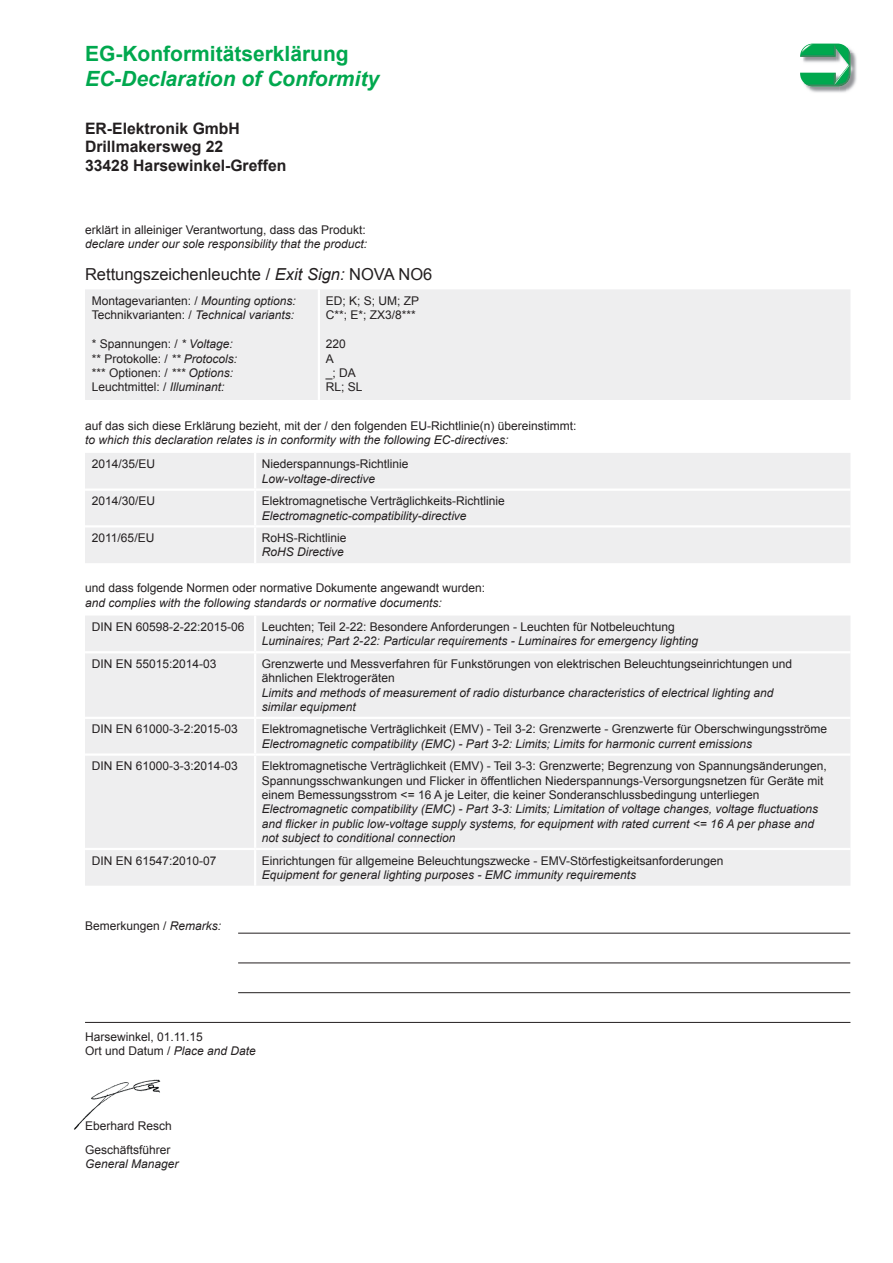
<style>
.page{position:relative;width:893px;height:1263px;background:#fff}
.page>*{position:absolute;margin:0;border:0;box-sizing:border-box;transform-origin:0 0}
.t1{font:italic 700 21px "Arial";color:#00a84e}
.t2{font:700 21px "Arial";color:#00a84e}
.t3{font:16.5px "Arial";color:#231f20}
.t4{font:700 15.75px/18.9px "Arial";color:#231f20}
.t5{font:12px/14.4px "Arial";color:#231f20}
.t6{font:italic 12px/14.4px "Arial";color:#231f20}
.s1{font-style:italic}
</style>
<div class="page">
<svg style="left:800px;top:44px;width:57px;height:49px"></svg>
<div style="left:85px;top:453px;width:765px;height:110px;background:#eeeeef"></div>
<hr style="left:254px;top:453px;width:2px;height:35px;background:#fff">
<hr style="left:85px;top:488px;width:170px;height:3px;background:#fff">
<hr style="left:255px;top:488px;width:595px;height:3px;background:#fff">
<hr style="left:254px;top:491px;width:2px;height:34px;background:#fff">
<hr style="left:85px;top:525px;width:170px;height:2px;background:#fff">
<hr style="left:255px;top:525px;width:595px;height:2px;background:#fff">
<hr style="left:254px;top:527px;width:2px;height:36px;background:#fff">
<div style="left:85px;top:289px;width:765px;height:111px;background:#eeeeef"></div>
<hr style="left:318px;top:289px;width:2px;height:111px;background:#fff">
<div style="left:85px;top:616px;width:765px;height:270px;background:#eeeeef"></div>
<hr style="left:254px;top:615px;width:2px;height:36px;background:#fff">
<hr style="left:85px;top:651px;width:170px;height:2px;background:#fff">
<hr style="left:255px;top:651px;width:595px;height:2px;background:#fff">
<hr style="left:254px;top:653px;width:2px;height:64px;background:#fff">
<hr style="left:85px;top:717px;width:170px;height:2px;background:#fff">
<hr style="left:255px;top:717px;width:595px;height:2px;background:#fff">
<hr style="left:254px;top:719px;width:2px;height:34px;background:#fff">
<hr style="left:85px;top:753px;width:170px;height:3px;background:#fff">
<hr style="left:255px;top:753px;width:595px;height:3px;background:#fff">
<hr style="left:254px;top:756px;width:2px;height:92px;background:#fff">
<hr style="left:85px;top:848px;width:170px;height:2px;background:#fff">
<hr style="left:255px;top:848px;width:595px;height:2px;background:#fff">
<hr style="left:254px;top:850px;width:2px;height:36px;background:#fff">
<img style="left:74px;top:1079px;width:87px;height:51px">
<hr style="left:85px;top:1022px;width:765px;height:1px;background:#231f20">
<hr style="left:238px;top:933px;width:612px;height:1px;background:#231f20">
<hr style="left:238px;top:963px;width:612px;height:1px;background:#231f20">
<hr style="left:238px;top:992px;width:612px;height:1px;background:#231f20">
<h1 class="t2" style="left:85px;top:40px;width:265px">EG-Konformitätserklärung</h1>
<h1 class="t1" style="left:85px;top:65px;width:296px">EC-Declaration of Conformity</h1>
<h3 class="t4" style="left:85px;top:119px;width:203px">ER-Elektronik GmbH<br>Drillmakersweg 22<br>33428 Harsewinkel-Greffen</h3>
<p class="t5" style="left:85px;top:222px;width:282px">erklärt in alleiniger Verantwortung, dass das Produkt:</p>
<p class="t6" style="left:85px;top:237px;width:284px">declare under our sole responsibility that the product:</p>
<h2 class="t3" style="left:85px;top:264px;width:349px">Rettungszeichenleuchte / <span class="s1">Exit Sign:</span> NOVA NO6</h2>
<p class="t5" style="left:92px;top:294px;width:206px">Montagevarianten: / <span class="s1">Mounting options:<br></span>Technikvarianten: / <span class="s1">Technical variants:</span></p>
<p class="t5" style="left:92px;top:337px;width:147px">* Spannungen: / <span class="s1">* Voltage: </span>** Protokolle: / <span class="s1">** Protocols: </span>*** Optionen: / <span class="s1">*** Options:<br></span>Leuchtmittel: / <span class="s1">Illuminant:</span></p>
<p class="t5" style="left:326px;top:294px;width:95px">ED; K; S; UM; ZP<br>C**; E*; ZX3/8***</p>
<p class="t5" style="left:326px;top:337px;width:38px">220<br>A<br>_; DA<br>RL; SL</p>
<p class="t5" style="left:85px;top:418px;width:493px">auf das sich diese Erklärung bezieht, mit der / den folgenden EU-Richtlinie(n) übereinstimmt:</p>
<p class="t6" style="left:85px;top:433px;width:425px">to which this declaration relates is in conformity with the following EC-directives:</p>
<p class="t5" style="left:92px;top:457px;width:65px">2014/35/EU</p>
<p class="t5" style="left:262px;top:457px;width:148px">Niederspannungs-Richtlinie</p>
<p class="t6" style="left:262px;top:472px;width:115px">Low-voltage-directive</p>
<p class="t5" style="left:92px;top:494px;width:65px">2014/30/EU</p>
<p class="t5" style="left:262px;top:494px;width:244px">Elektromagnetische Verträglichkeits-Richtlinie</p>
<p class="t6" style="left:262px;top:508px;width:206px">Electromagnetic-compatibility-directive</p>
<p class="t5" style="left:92px;top:531px;width:64px">2011/65/EU</p>
<p class="t5" style="left:262px;top:531px;width:86px">RoHS-Richtlinie</p>
<p class="t6" style="left:262px;top:545px;width:84px">RoHS Directive</p>
<p class="t5" style="left:85px;top:581px;width:402px">und dass folgende Normen oder normative Dokumente angewandt wurden:</p>
<p class="t6" style="left:85px;top:595px;width:358px">and complies with the following standards or normative documents:</p>
<p class="t5" style="left:92px;top:620px;width:154px">DIN EN 60598-2-22:2015-06</p>
<p class="t5" style="left:262px;top:620px;width:414px">Leuchten; Teil 2-22: Besondere Anforderungen - Leuchten für Notbeleuchtung</p>
<p class="t6" style="left:262px;top:634px;width:438px">Luminaires; Part 2-22: Particular requirements - Luminaires for emergency lighting</p>
<p class="t5" style="left:92px;top:656px;width:126px">DIN EN 55015:2014-03</p>
<p class="t5" style="left:262px;top:656px;width:532px">Grenzwerte und Messverfahren für Funkstörungen von elektrischen Beleuchtungseinrichtungen und ähnlichen Elektrogeräten</p>
<p class="t6" style="left:262px;top:685px;width:513px">Limits and methods of measurement of radio disturbance characteristics of electrical lighting and similar equipment</p>
<p class="t5" style="left:92px;top:722px;width:148px">DIN EN 61000-3-2:2015-03</p>
<p class="t5" style="left:262px;top:722px;width:567px">Elektromagnetische Verträglichkeit (EMV) - Teil 3-2: Grenzwerte - Grenzwerte für Oberschwingungsströme</p>
<p class="t6" style="left:262px;top:736px;width:492px">Electromagnetic compatibility (EMC) - Part 3-2: Limits; Limits for harmonic current emissions</p>
<p class="t5" style="left:92px;top:759px;width:148px">DIN EN 61000-3-3:2014-03</p>
<p class="t5" style="left:262px;top:759px;width:566px">Elektromagnetische Verträglichkeit (EMV) - Teil 3-3: Grenzwerte; Begrenzung von Spannungsänderungen,<br>Spannungsschwankungen und Flicker in öffentlichen Niederspannungs-Versorgungsnetzen für Geräte mit einem Bemessungsstrom &lt;= 16 A je Leiter, die keiner Sonderanschlussbedingung unterliegen</p>
<p class="t6" style="left:262px;top:802px;width:558px">Electromagnetic compatibility (EMC) - Part 3-3: Limits; Limitation of voltage changes, voltage fluctuations and flicker in public low-voltage supply systems, for equipment with rated current &lt;= 16 A per phase and not subject to conditional connection</p>
<p class="t5" style="left:92px;top:853px;width:126px">DIN EN 61547:2010-07</p>
<p class="t5" style="left:262px;top:853px;width:463px">Einrichtungen für allgemeine Beleuchtungszwecke - EMV-Störfestigkeitsanforderungen</p>
<p class="t6" style="left:262px;top:868px;width:376px">Equipment for general lighting purposes - EMC immunity requirements</p>
<p class="t5" style="left:85px;top:919px;width:138px">Bemerkungen / <span class="s1">Remarks:</span></p>
<p class="t5" style="left:85px;top:1029px;width:172px">Harsewinkel, 01.11.15<br>Ort und Datum / <span class="s1">Place and Date</span></p>
<p class="t5" style="left:85px;top:1113px;width:88px;line-height:24.5px">Eberhard Resch<br>Geschäftsführer</p>
<p class="t6" style="left:85px;top:1157px;width:95px">General Manager</p>
</div>
